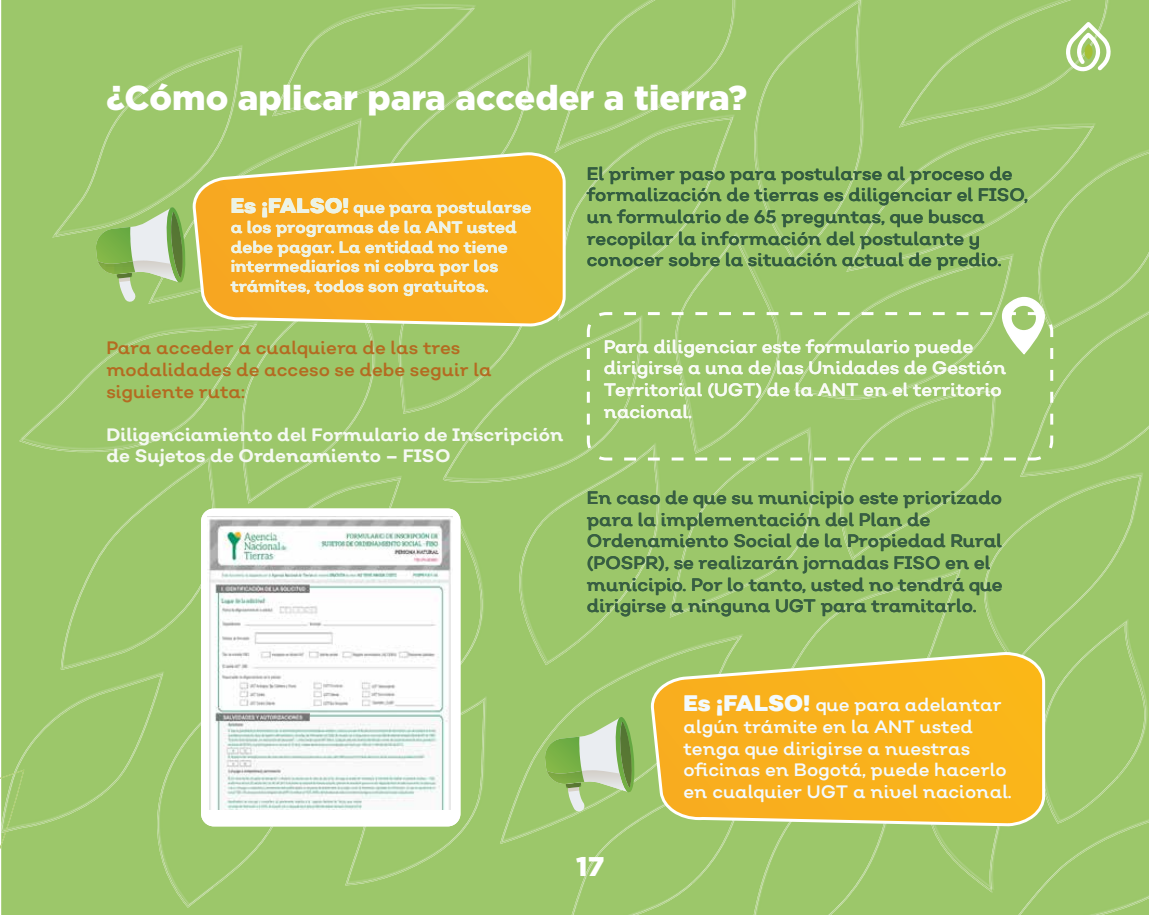
<style>
.page{position:relative;width:1149px;height:915px;background:#fff}
.page>*{position:absolute;margin:0;border:0;box-sizing:border-box;transform-origin:0 0}
.t1{font:900 34.5px "Gotham";color:#fff}
.t2{font:900 27px "Gotham";color:#fff}
.t3{font:18px/21.6px "Nutmeg Headline";color:#3a5e43}
.t4{font:18px/21.6px "Nutmeg Headline";letter-spacing:-.005em;color:#355c41}
.t5{font:18px/21.6px "Nutmeg Headline";color:#f3fafe}
.t6{font:18px/21.6px "Nutmeg Headline";letter-spacing:-.005em;color:#f7faf4}
.t7{font:18px/21.6px "Nutmeg Headline";color:#b46b21}
.t8{font:700 18px/21.6px "Nutmeg Headline";color:#f5f9f2}
.t9{font:700 16.5px/19.8px "Nutmeg";color:#ecf3e6}
.s1{font-weight:900;font-size:21px}
.s2{font-weight:900;font-size:22.5px}
</style>
<div class="page">
<div style="left:26px;top:0;width:1122px;height:914px;background:#9cc76a"></div>
<img style="left:319px;top:7px;width:161px;height:145px">
<img style="left:612px;top:0;width:122px;height:29px">
<img style="left:798px;top:0;width:62px;height:83px">
<div style="left:958px;top:0;width:160px;height:914px;background:#9cc76a"></div>
<img style="left:155px;top:35px;width:165px;height:48px">
<div style="left:479px;top:29px;width:160px;height:482px;background:#9cc76a"></div>
<img style="left:692px;top:29px;width:107px;height:268px">
<img style="left:904px;top:53px;width:54px;height:237px">
<div style="left:54px;top:82px;width:107px;height:155px;background:#9cc76a"></div>
<img style="left:213px;top:82px;width:107px;height:426px">
<div style="left:639px;top:84px;width:53px;height:829px;background:#9cc76a"></div>
<img style="left:851px;top:82px;width:54px;height:523px">
<img style="left:160px;top:152px;width:54px;height:356px">
<div style="left:798px;top:176px;width:54px;height:475px;background:#9cc76a"></div>
<img style="left:1117px;top:152px;width:31px;height:399px">
<div style="left:107px;top:302px;width:54px;height:244px;background:#9cc76a"></div>
<div style="left:319px;top:326px;width:108px;height:182px;background:#9cc76a"></div>
<div style="left:745px;top:296px;width:54px;height:618px;background:#9cc76a"></div>
<img style="left:54px;top:358px;width:53px;height:94px">
<img style="left:426px;top:377px;width:54px;height:338px">
<img style="left:904px;top:460px;width:54px;height:405px">
<img style="left:26px;top:409px;width:28px;height:41px">
<div style="left:692px;top:460px;width:54px;height:423px;background:#9cc76a"></div>
<img style="left:54px;top:543px;width:53px;height:178px">
<img style="left:520px;top:510px;width:36px;height:55px">
<div style="left:160px;top:583px;width:54px;height:324px;background:#9cc76a"></div>
<img style="left:479px;top:564px;width:54px;height:279px">
<div style="left:585px;top:570px;width:54px;height:344px;background:#9cc76a"></div>
<img style="left:107px;top:630px;width:54px;height:224px">
<div style="left:532px;top:633px;width:54px;height:281px;background:#9cc76a"></div>
<img style="left:1117px;top:621px;width:31px;height:288px">
<img style="left:26px;top:718px;width:28px;height:114px">
<div style="left:851px;top:826px;width:54px;height:65px;background:#9cc76a"></div>
<img style="left:54px;top:788px;width:53px;height:32px">
<div style="left:266px;top:826px;width:107px;height:59px;background:#9cc76a"></div>
<img style="left:426px;top:785px;width:54px;height:75px">
<img style="left:213px;top:832px;width:54px;height:55px">
<img style="left:373px;top:857px;width:54px;height:24px">
<img style="left:828px;top:888px;width:24px;height:26px">
<svg style="left:0;top:0;width:26px;height:914px;background:#a0c971"></svg>
<svg style="left:1065px;top:22px;width:45px;height:51px"></svg>
<div style="left:201px;top:508px;width:259px;height:318px;background:#fff;border-radius:13px"></div>
<img style="left:207px;top:516px;width:246px;height:293px">
<svg style="left:586px;top:312px;width:466px;height:148px;background:#9fc970"></svg>
<svg style="left:979px;top:290px;width:73px;height:69px"></svg>
<svg style="left:193px;top:152px;width:372px;height:174px;background:#eeb230"></svg>
<svg style="left:95px;top:207px;width:91px;height:95px;background:#a4c582"></svg>
<svg style="left:650px;top:651px;width:394px;height:175px;background:#eeb72e"></svg>
<svg style="left:544px;top:716px;width:91px;height:95px;background:#a3c581"></svg>
<h1 class="t1" style="left:106px;top:78px;width:642px">¿Cómo aplicar para acceder a tierra?</h1>
<p class="t9" style="left:231px;top:197px;width:302px"><span class="s1">Es ¡FALSO!</span> que para postularse a los programas de la ANT usted debe pagar. La entidad no tiene intermediarios ni cobra por los trámites, todos son gratuitos.</p>
<p class="t7" style="left:106px;top:336px;width:387px">Para acceder a cualquiera de las tres modalidades de acceso se debe seguir la siguiente ruta:</p>
<p class="t8" style="left:106px;top:423px;width:458px">Diligenciamiento del Formulario de Inscripción de Sujetos de Ordenamiento – FISO</p>
<p class="t4" style="left:586px;top:162px;width:442px">El primer paso para postularse al proceso de formalización de tierras es diligenciar el FISO, un formulario de 65 preguntas, que busca recopilar la información del postulante y conocer sobre la situación actual de predio.</p>
<p class="t6" style="left:603px;top:335px;width:404px">Para diligenciar este formulario puede dirigirse a una de las Unidades de Gestión Territorial (UGT) de la ANT en el territorio nacional.</p>
<p class="t3" style="left:586px;top:486px;width:417px">En caso de que su municipio este priorizado para la implementación del Plan de Ordenamiento Social de la Propiedad Rural (POSPR), se realizarán jornadas FISO en el municipio. Por lo tanto, usted no tendrá que dirigirse a ninguna UGT para tramitarlo.</p>
<h2 class="t2" style="left:576px;top:850px;width:29px">17</h2>
<p class="t5" style="left:683px;top:693px;width:329px"><span class="s2">Es ¡FALSO!</span> que para adelantar algún trámite en la ANT usted tenga que dirigirse a nuestras oficinas en Bogotá, puede hacerlo en cualquier UGT a nivel nacional.</p>
</div>
